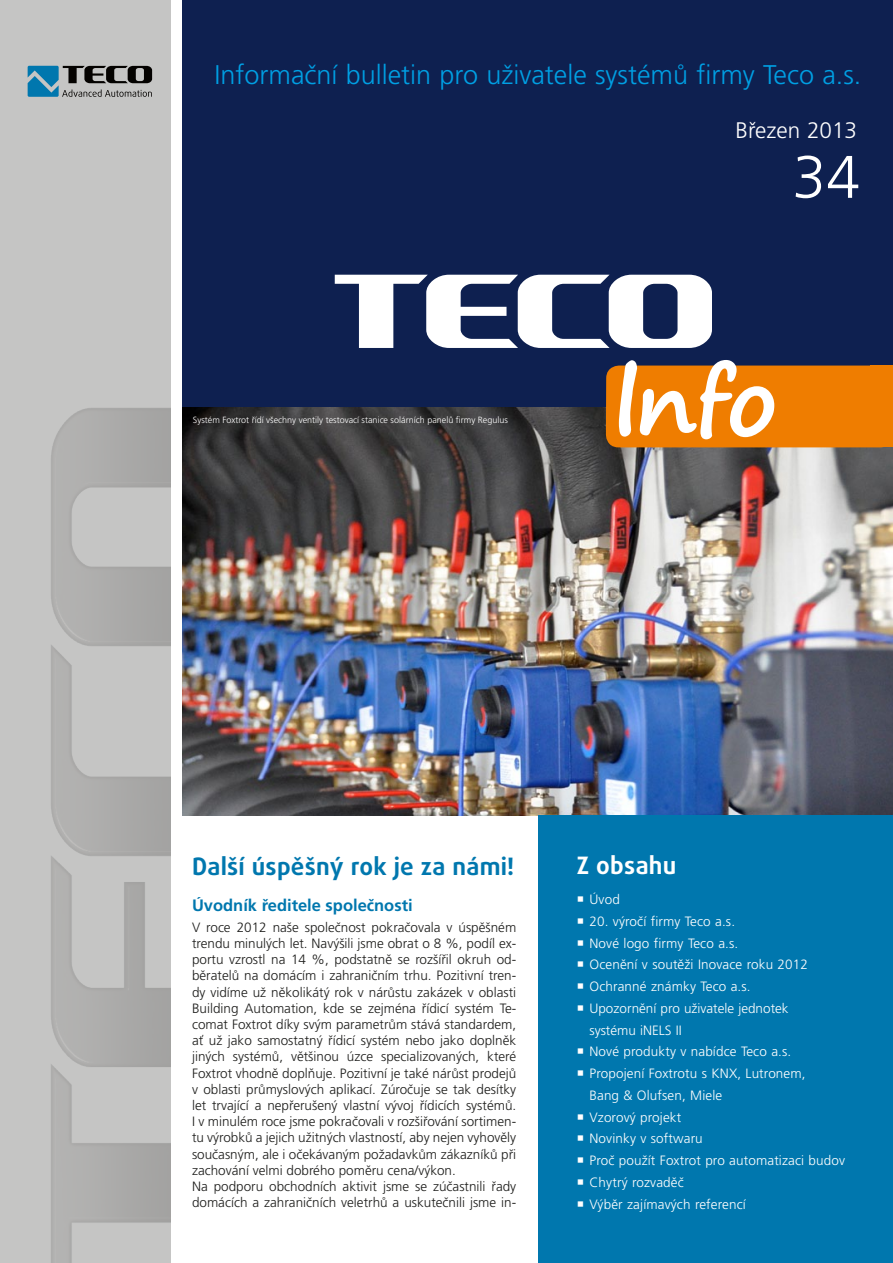
<style>
.page{position:relative;width:893px;height:1263px;background:#fff}
.page>*{position:absolute;margin:0;border:0;box-sizing:border-box;transform-origin:0 0}
.t1{font:300 60px "Frutiger CE";color:#fff}
.t2{font:300 27px "Frutiger CE";color:#009fe3}
.t3{font:700 24px "Daxline Pro";letter-spacing:.01em;color:#0077ae}
.t4{font:700 24px "Daxline Pro";letter-spacing:.01em;color:#fff}
.t5{font:300 22.5px "Frutiger CE";color:#fff}
.t6{font:700 16.5px "Frutiger CE65";color:#0077ae}
.t7{font:300 13.5px/16.2px "Frutiger CE";color:#1d1d1b}
.t8{font:300 13.5px/21.8px "Frutiger CE";letter-spacing:.01em;color:#fff}
.t9{font:300 9px "Frutiger CE";color:#fff}
</style>
<div class="page">
<div style="left:183px;top:0;width:710px;height:408px;background:#0e2050"></div>
<svg style="left:335px;top:275px;width:377px;height:73px"></svg>
<svg style="left:0;top:0;width:170px;height:1263px;background:#bebebd"></svg>
<svg style="left:28px;top:66px;width:124px;height:31px;background:#69818b"></svg>
<img style="left:183px;top:408px;width:710px;height:407px">
<div style="left:538px;top:815px;width:355px;height:448px;background:#0077ae"></div>
<div style="left:606px;top:366px;width:287px;height:81px;background:#ef7d00;border-radius:13px"></div>
<div style="left:870px;top:366px;width:23px;height:81px;background:#ef7d00"></div>
<svg style="left:619px;top:360px;width:155px;height:79px"></svg>
<h2 class="t2" style="left:215px;top:59px;width:648px">Informační bulletin pro uživatele systémů firmy Teco a.s.</h2>
<p class="t9" style="left:193px;top:414px;width:316px">Systém Foxtrot řídí všechny ventily testovací stanice solárních panelů firmy Regulus</p>
<h3 class="t5" style="left:736px;top:117px;width:123px">Březen 2013</h3>
<h1 class="t1" style="left:793px;top:143px;width:69px">34</h1>
<h3 class="t3" style="left:192px;top:850px;width:324px">Další úspěšný rok je za námi!</h3>
<p class="t6" style="left:192px;top:896px;width:222px">Úvodník ředitele společnosti</p>
<p class="t7" style="left:192px;top:919px;width:326px">V roce 2012 naše společnost pokračovala v úspěšném trendu minulých let. Navýšili jsme obrat o 8 %, podíl ex&shy;portu vzrostl na 14 %, podstatně se rozšířil okruh od&shy;běratelů na domácím i zahraničním trhu. Pozitivní tren&shy;dy vidíme už několikátý rok v nárůstu zakázek v oblasti Building Automation, kde se zejména řídicí systém Te&shy;comat Foxtrot díky svým parametrům stává standardem, ať už jako samostatný řídicí systém nebo jako doplněk jiných systémů, většinou úzce specializovaných, které Foxtrot vhodně doplňuje. Pozitivní je také nárůst prodejů v oblasti průmyslových aplikací. Zúročuje se tak desítky let trvající a nepřerušený vlastní vývoj řídicích systémů.<br>I v minulém roce jsme pokračovali v rozšiřování sortimen&shy;tu výrobků a jejich užitných vlastností, aby nejen vyhověly současným, ale i očekávaným požadavkům zákazníků při zachování velmi dobrého poměru cena/výkon.<br>Na podporu obchodních aktivit jsme se zúčastnili řady domácích a zahraničních veletrhů a uskutečnili jsme in-</p>
<h3 class="t4" style="left:577px;top:849px;width:101px">Z obsahu</h3>
<p class="t8" style="left:577px;top:888px;width:45px">○ Úvod</p>
<p class="t8" style="left:577px;top:910px;width:160px">○ 20. výročí firmy Teco a.s.</p>
<p class="t8" style="left:577px;top:932px;width:163px">○ Nové logo firmy Teco a.s.</p>
<p class="t8" style="left:577px;top:954px;width:233px">○ Ocenění v soutěži Inovace roku 2012</p>
<p class="t8" style="left:577px;top:975px;width:175px">○ Ochranné známky Teco a.s.</p>
<p class="t8" style="left:589px;top:997px;width:201px;text-indent:-13px">○ Upozornění pro uživatele jednotek systému iNELS II</p>
<p class="t8" style="left:577px;top:1041px;width:216px">○ Nové produkty v nabídce Teco a.s.</p>
<p class="t8" style="left:589px;top:1062px;width:218px;text-indent:-13px">○ Propojení Foxtrotu s KNX, Lutronem,<br>Bang &amp; Olufsen, Miele</p>
<p class="t8" style="left:577px;top:1106px;width:106px">○ Vzorový projekt</p>
<p class="t8" style="left:577px;top:1128px;width:128px">○ Novinky v softwaru</p>
<p class="t8" style="left:577px;top:1149px;width:270px">○ Proč použít Foxtrot pro automatizaci budov</p>
<p class="t8" style="left:577px;top:1171px;width:109px">○ Chytrý rozvaděč</p>
<p class="t8" style="left:577px;top:1193px;width:171px">○ Výběr zajímavých referencí</p>
</div>
